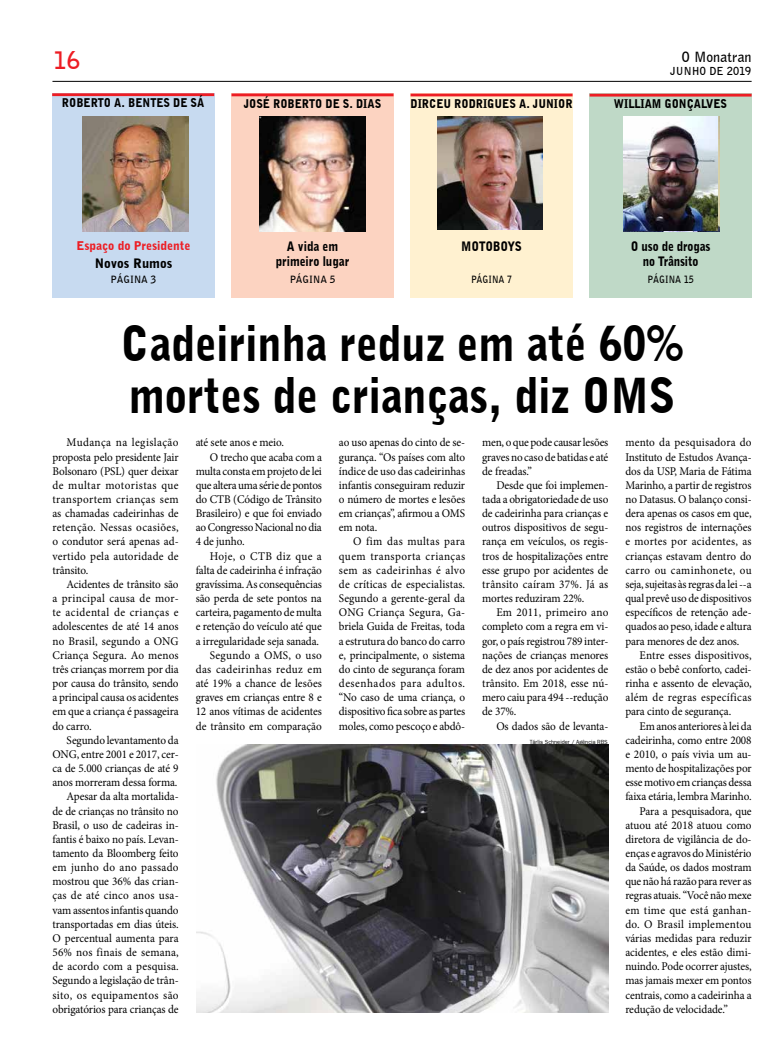
<style>
.page{position:relative;width:780px;height:1063px;background:#fff}
.page>*{position:absolute;margin:0;border:0;box-sizing:border-box;transform-origin:0 0}
.t1{font:900 48px/52px "Bell Gothic BT";color:#000;scale:.9 1}
.t2{font:700 24px "Bell Gothic BT";color:#ed1d24}
.t3{font:700 14px "Bell Gothic BT";color:#000}
.t4{font:900 13px/15px "Bell Gothic BT";letter-spacing:-.01em;color:#000;text-align:center;scale:.89 1}
.t5{font:900 13px/15px "Bell Gothic BT";letter-spacing:-.01em;color:#000;text-align:center;scale:.9 1}
.t6{font:900 13px "Bell Gothic BT";letter-spacing:-.01em;color:#000}
.t7{font:900 12px "Bell Gothic BT";color:#000;scale:.9 1}
.t8{font:900 12px "Bell Gothic BT";color:#ed1d24}
.t9{font:11.8px/14.2px "Minion Pro";letter-spacing:-.01em;color:#000;text-align:justify;scale:.95 1}
.t10{font:11.8px "Minion Pro";letter-spacing:.025em;color:#000;scale:.95 1}
.t11{font:11.8px "Minion Pro";letter-spacing:.035em;color:#000;scale:.95 1}
.t12{font:11.8px "Minion Pro";letter-spacing:.03em;color:#000;scale:.95 1}
.t13{font:700 11px "Bell Gothic BT";color:#000}
.t14{font:700 10px "Bell Gothic BT";color:#000;scale:.9 1}
.t15{font:700 10px "Bell Gothic BT";color:#000}
.t16{font:6px "Frankfurt Gothic Plain";color:#000;scale:.95 1}
</style>
<div class="page">
<hr style="left:52px;top:81px;width:699px;height:1px;background:#000">
<div style="left:230px;top:94px;width:163px;height:204px;background:#fcd3c1"></div>
<div style="left:410px;top:94px;width:163px;height:204px;background:#fff1d0"></div>
<div style="left:589px;top:94px;width:163px;height:204px;background:#bfd9c7"></div>
<img style="left:623px;top:117px;width:96px;height:115px">
<div style="left:52px;top:94px;width:163px;height:204px;background:#c7daf0"></div>
<hr style="left:589px;top:94px;width:162px;height:3px;background:#ed1d24">
<hr style="left:52px;top:93px;width:162px;height:3px;background:#ed1d24">
<img style="left:82px;top:117px;width:106px;height:115px">
<hr style="left:231px;top:93px;width:162px;height:3px;background:#ed1d24">
<img style="left:259px;top:117px;width:106px;height:115px">
<hr style="left:410px;top:94px;width:162px;height:2px;background:#ed1d24">
<img style="left:437px;top:116px;width:105px;height:114px">
<img style="left:197px;top:745px;width:411px;height:267px">
<img style="left:624px;top:116px;width:93px;height:115px">
<h2 class="t2" style="left:53px;top:45px;width:28px">16</h2>
<p class="t3" style="left:681px;top:47px;width:71px">O Monatran</p>
<p class="t13" style="left:670px;top:64px;width:83px">JUNHO DE 2019</p>
<p class="t7" style="left:62px;top:96px;width:160px">ROBERTO A. BENTES D E SÁ</p>
<p class="t7" style="left:614px;top:96px;width:127px">WILLIAM G ONÇALVES</p>
<p class="t7" style="left:244px;top:96px;width:154px">JOSÉ ROBERTO D E S. DIAS</p>
<p class="t7" style="left:410px;top:96px;width:180px">DIRCEU RODRIGU ES A. JU NIOR</p>
<p class="t8" style="left:76px;top:238px;width:116px">Espaço do Presidente</p>
<p class="t6" style="left:95px;top:255px;width:79px">Novos Rumos</p>
<p class="t15" style="left:111px;top:272px;width:47px">PÁGINA 3</p>
<p class="t5" style="left:276px;top:238px;width:83px">A vida em primeiro lugar</p>
<p class="t15" style="left:289px;top:273px;width:47px">PÁGINA 5</p>
<p class="t4" style="left:461px;top:238px;width:70px">MOTOBOYS</p>
<p class="t14" style="left:471px;top:273px;width:47px">PÁGINA 7</p>
<p class="t4" style="left:631px;top:238px;width:91px">O uso de drogas no Trânsito</p>
<p class="t14" style="left:647px;top:273px;width:53px">PÁGINA 15</p>
<h1 class="t1" style="left:121px;top:317px;width:627px">Cadeirinha reduz em até 60% mortes de crianças, diz OMS</h1>
<p class="t9" style="left:52px;top:436px;width:134px;text-indent:14px">Mudança na legislação proposta pelo presidente Jair Bolsonaro (PSL) quer deixar de multar motoristas que transportem crianças sem as chamadas cadeirinhas de retenção. Nessas ocasiões, o condutor será apenas ad&shy;vertido pela autoridade de trânsito.</p>
<p class="t9" style="left:52px;top:577px;width:134px;text-indent:14px">Acidentes de trânsito são a principal causa de mor&shy;te acidental de crianças e adolescentes de até 14 anos no Brasil, segundo a ONG Criança Segura. Ao menos três crianças morrem por dia por causa do trânsito, sendo a principal causa os acidentes em que a criança é passageira do carro.</p>
<p class="t9" style="left:52px;top:733px;width:134px;text-align:right">Segundo levantamento da<br>ONG, entre 2001 e 2017, cer&shy;ca de 5.000 crianças de até 9 anos morreram dessa forma.<br>Apesar da alta mortalida-<br>de de crianças no trânsito no<br>Brasil, o uso de cadeiras in&shy;fantis é baixo no país. Levan&shy;tamento da Bloomberg feito em junho do ano passado mostrou que 36% das crian&shy;ças de até cinco anos usa&shy;vam assentos infantis quando transportadas em dias úteis.<br>O percentual aumenta para<br>56% nos finais de semana, de acordo com a pesquisa.<br>Segundo a legislação de trân&shy;sito, os equipamentos são obrigatórios para crianças de</p>
<p class="t9" style="left:196px;top:436px;width:94px">até sete anos e meio.</p>
<p class="t9" style="left:210px;top:450px;width:119px">O trecho que acaba com a</p>
<p class="t9" style="left:196px;top:464px;width:134px">multa consta em projeto de lei</p>
<p class="t9" style="left:196px;top:478px;width:134px">que altera uma série de pontos</p>
<p class="t9" style="left:196px;top:492px;width:134px">do CTB (Código de Trânsito</p>
<p class="t9" style="left:196px;top:506px;width:134px">Brasileiro) e que foi enviado</p>
<p class="t9" style="left:196px;top:521px;width:134px">ao Congresso Nacional no dia</p>
<p class="t9" style="left:196px;top:535px;width:53px">4 de junho.</p>
<p class="t12" style="left:210px;top:548px;width:119px">Hoje, o CTB diz que a</p>
<p class="t9" style="left:196px;top:563px;width:134px">falta de cadeirinha é infração</p>
<p class="t9" style="left:196px;top:577px;width:134px">gravíssima. As consequências</p>
<p class="t9" style="left:196px;top:591px;width:134px">são perda de sete pontos na</p>
<p class="t9" style="left:196px;top:605px;width:134px">carteira, pagamento de multa</p>
<p class="t9" style="left:196px;top:620px;width:134px">e retenção do veículo até que</p>
<p class="t9" style="left:196px;top:634px;width:131px">a irregularidade seja sanada.</p>
<p class="t10" style="left:210px;top:647px;width:119px">Segundo a OMS, o uso</p>
<p class="t11" style="left:196px;top:661px;width:134px">das cadeirinhas reduz em</p>
<p class="t9" style="left:196px;top:676px;width:134px">até 19% a chance de lesões</p>
<p class="t9" style="left:196px;top:690px;width:134px">graves em crianças entre 8 e</p>
<p class="t9" style="left:196px;top:705px;width:134px">12 anos vítimas de acidentes</p>
<p class="t9" style="left:196px;top:719px;width:134px">de trânsito em comparação</p>
<p class="t9" style="left:339px;top:436px;width:134px">ao uso apenas do cinto de se&shy;gurança. “Os países com alto índice de uso das cadeirinhas infantis conseguiram reduzir o número de mortes e lesões em crianças”, afirmou a OMS em nota.</p>
<p class="t9" style="left:339px;top:535px;width:134px;text-indent:14px">O fim das multas para quem transporta crianças sem as cadeirinhas é alvo de críticas de especialistas.<br>Segundo a gerente-geral da ONG Criança Segura, Ga&shy;briela Guida de Freitas, toda a estrutura do banco do carro e, principalmente, o sistema do cinto de segurança foram desenhados para adultos. “No caso de uma criança, o dispositivo fica sobre as partes moles, como pescoço e abdô-</p>
<p class="t9" style="left:482px;top:436px;width:134px">men, o que pode causar lesões graves no caso de batidas e até de freadas.”</p>
<p class="t9" style="left:482px;top:478px;width:134px;text-indent:14px">Desde que foi implemen&shy;tada a obrigatoriedade de uso de cadeirinha para crianças e outros dispositivos de segu&shy;rança em veículos, os regis&shy;tros de hospitalizações entre esse grupo por acidentes de trânsito caíram 37%. Já as mortes reduziram 22%.</p>
<p class="t9" style="left:482px;top:605px;width:134px;text-indent:14px">Em 2011, primeiro ano completo com a regra em vi&shy;gor, o país registrou 789 inter&shy;nações de crianças menores de dez anos por acidentes de trânsito. Em 2018, esse nú&shy;mero caiu para 494 --redução de 37%.</p>
<p class="t9" style="left:496px;top:719px;width:119px">Os dados são de levanta-</p>
<p class="t16" style="left:529px;top:739px;width:84px">Tárlis Schneider / Agência RBS</p>
<p class="t9" style="left:625px;top:436px;width:134px">mento da pesquisadora do Instituto de Estudos Avança&shy;dos da USP, Maria de Fátima Marinho, a partir de registros no Datasus. O balanço consi&shy;dera apenas os casos em que, nos registros de internações e mortes por acidentes, as crianças estavam dentro do carro ou caminhonete, ou seja, sujeitas às regras da lei --a qual prevê uso de dispositivos específicos de retenção ade&shy;quados ao peso, idade e altura para menores de dez anos.</p>
<p class="t9" style="left:625px;top:648px;width:134px;text-indent:14px">Entre esses dispositivos, estão o bebê conforto, cadei&shy;rinha e assento de elevação, além de regras específicas para cinto de segurança.</p>
<p class="t9" style="left:639px;top:719px;width:119px">Em anos anteriores à lei da</p>
<p class="t9" style="left:625px;top:733px;width:134px">cadeirinha, como entre 2008</p>
<p class="t9" style="left:625px;top:747px;width:134px">e 2010, o país vivia um au-</p>
<p class="t9" style="left:625px;top:761px;width:134px">mento de hospitalizações por</p>
<p class="t9" style="left:625px;top:775px;width:134px">esse motivo em crianças dessa</p>
<p class="t9" style="left:625px;top:790px;width:134px">faixa etária, lembra Marinho.</p>
<p class="t9" style="left:639px;top:804px;width:119px">Para a pesquisadora, que</p>
<p class="t9" style="left:625px;top:818px;width:134px">atuou até 2018 atuou como</p>
<p class="t9" style="left:625px;top:832px;width:134px">diretora de vigilância de do-</p>
<p class="t9" style="left:625px;top:846px;width:134px">enças e agravos do Ministério</p>
<p class="t9" style="left:625px;top:860px;width:134px">da Saúde, os dados mostram</p>
<p class="t9" style="left:625px;top:875px;width:134px">que não há razão para rever as</p>
<p class="t9" style="left:625px;top:889px;width:134px">regras atuais. “Você não mexe</p>
<p class="t10" style="left:625px;top:902px;width:134px">em time que está ganhan-</p>
<p class="t10" style="left:625px;top:916px;width:134px">do. O Brasil implementou</p>
<p class="t9" style="left:625px;top:931px;width:134px">várias medidas para reduzir</p>
<p class="t9" style="left:625px;top:945px;width:134px">acidentes, e eles estão dimi-</p>
<p class="t9" style="left:625px;top:959px;width:134px">nuindo. Pode ocorrer ajustes,</p>
<p class="t9" style="left:625px;top:974px;width:134px">mas jamais mexer em pontos</p>
<p class="t9" style="left:625px;top:988px;width:134px">centrais, como a cadeirinha a</p>
<p class="t9" style="left:625px;top:1002px;width:109px">redução de velocidade.”</p>
</div>
